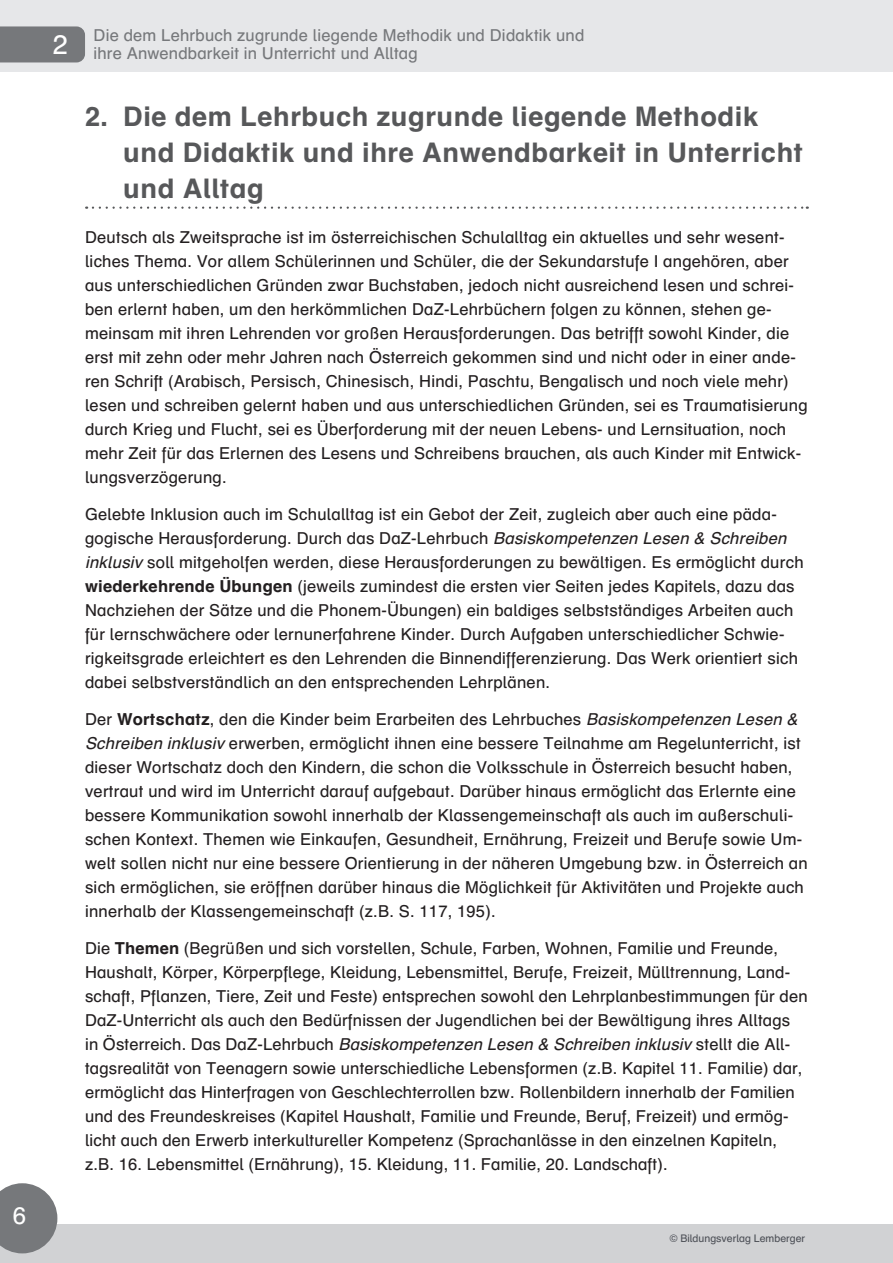
<style>
.page{position:relative;width:893px;height:1263px;background:#fff}
.page>*{position:absolute;margin:0;border:0;box-sizing:border-box;transform-origin:0 0}
.t1{font:700 27px/36px "Schulbuch Nord";letter-spacing:.02em;color:#57585a}
.t2{font:24px "Schulbuch Nord";color:#fff}
.t3{font:16.5px/24px "Schulbuch Nord";letter-spacing:.015em;color:#231f20}
.t4{font:16.5px/18px "Schulbuch Nord";letter-spacing:.01em;color:#76787b}
.t5{font:10.5px "Schulbuch Nord";color:#4d5057}
.s1{font-style:italic}
.s2{font-weight:700}
</style>
<div class="page">
<div style="left:0;top:0;width:893px;height:72px;background:#e6e7e9"></div>
<div style="left:0;top:26px;width:85px;height:36px;background:#76787b"></div>
<div style="left:0;top:1224px;width:893px;height:39px;background:#d1d2d4"></div>
<svg style="left:0;top:1183px;width:57px;height:70px;background:#87898c"></svg>
<svg style="left:93px;top:207px;width:715px;height:2px"></svg>
<h2 class="t2" style="left:13px;top:1201px;width:15px">6</h2>
<p class="t4" style="left:53px;top:26px;width:533px;text-indent:41px">Die dem Lehrbuch zugrunde liegende Methodik und Didaktik und<br><sup>2</sup> ihre Anwendbarkeit in Unterricht und Alltag</p>
<h1 class="t1" style="left:123px;top:98px;width:681px;text-indent:-38px">2. Die dem Lehrbuch zugrunde liegende Methodik und Didaktik und ihre Anwendbarkeit in Unterricht und Alltag</h1>
<p class="t3" style="left:85px;top:225px;width:724px">Deutsch als Zweitsprache ist im österreichischen Schulalltag ein aktuelles und sehr wesent&shy;liches Thema. Vor allem Schülerinnen und Schüler, die der Sekundarstufe I angehören, aber aus unterschiedlichen Gründen zwar Buchstaben, jedoch nicht ausreichend lesen und schrei&shy;ben erlernt haben, um den herkömmlichen DaZ-Lehrbüchern folgen zu können, stehen ge&shy;meinsam mit ihren Lehrenden vor großen Herausforderungen. Das betrifft sowohl Kinder, die erst mit zehn oder mehr Jahren nach Österreich gekommen sind und nicht oder in einer ande&shy;ren Schrift (Arabisch, Persisch, Chinesisch, Hindi, Paschtu, Bengalisch und noch viele mehr) lesen und schreiben gelernt haben und aus unterschiedlichen Gründen, sei es Traumatisierung durch Krieg und Flucht, sei es Überforderung mit der neuen Lebens- und Lernsituation, noch mehr Zeit für das Erlernen des Lesens und Schreibens brauchen, als auch Kinder mit Entwick&shy;lungsverzögerung.</p>
<p class="t3" style="left:85px;top:502px;width:720px">Gelebte Inklusion auch im Schulalltag ist ein Gebot der Zeit, zugleich aber auch eine päda&shy;gogische Herausforderung. Durch das DaZ-Lehrbuch <span class="s1">Basiskompetenzen Lesen &amp; Schreiben inklusiv</span> soll mitgeholfen werden, diese Herausforderungen zu bewältigen. Es ermöglicht durch <span class="s2">wiederkehrende Übungen</span> (jeweils zumindest die ersten vier Seiten jedes Kapitels, dazu das Nachziehen der Sätze und die Phonem-Übungen) ein baldiges selbstständiges Arbeiten auch für lernschwächere oder lernunerfahrene Kinder. Durch Aufgaben unterschiedlicher Schwie&shy;rigkeitsgrade erleichtert es den Lehrenden die Binnendifferenzierung. Das Werk orientiert sich dabei selbstverständlich an den entsprechenden Lehrplänen.</p>
<p class="t3" style="left:85px;top:707px;width:724px">Der <span class="s2">Wortschatz</span>, den die Kinder beim Erarbeiten des Lehrbuches <span class="s1">Basiskompetenzen Lesen &amp; Schreiben inklusiv</span> erwerben, ermöglicht ihnen eine bessere Teilnahme am Regelunterricht, ist dieser Wortschatz doch den Kindern, die schon die Volksschule in Österreich besucht haben, vertraut und wird im Unterricht darauf aufgebaut. Darüber hinaus ermöglicht das Erlernte eine bessere Kommunikation sowohl innerhalb der Klassengemeinschaft als auch im außerschuli&shy;schen Kontext. Themen wie Einkaufen, Gesundheit, Ernährung, Freizeit und Berufe sowie Um&shy;welt sollen nicht nur eine bessere Orientierung in der näheren Umgebung bzw. in Österreich an sich ermöglichen, sie eröffnen darüber hinaus die Möglichkeit für Aktivitäten und Projekte auch innerhalb der Klassengemeinschaft (z.B. S. 117, 195).</p>
<p class="t3" style="left:85px;top:936px;width:724px">Die <span class="s2">Themen</span> (Begrüßen und sich vorstellen, Schule, Farben, Wohnen, Familie und Freunde, Haushalt, Körper, Körperpflege, Kleidung, Lebensmittel, Berufe, Freizeit, Mülltrennung, Land&shy;schaft, Pflanzen, Tiere, Zeit und Feste) entsprechen sowohl den Lehrplanbestimmungen für den DaZ-Unterricht als auch den Bedürfnissen der Jugendlichen bei der Bewältigung ihres Alltags<br>in Österreich. Das DaZ-Lehrbuch <span class="s1">Basiskompetenzen Lesen &amp; Schreiben inklusiv</span> stellt die All&shy;tagsrealität von Teenagern sowie unterschiedliche Lebensformen (z.B. Kapitel 11. Familie) dar, ermöglicht das Hinterfragen von Geschlechterrollen bzw. Rollenbildern innerhalb der Familien und des Freundeskreises (Kapitel Haushalt, Familie und Freunde, Beruf, Freizeit) und ermög&shy;licht auch den Erwerb interkultureller Kompetenz (Sprachanlässe in den einzelnen Kapiteln, z.B. 16. Lebensmittel (Ernährung), 15. Kleidung, 11. Familie, 20. Landschaft).</p>
<p class="t5" style="left:670px;top:1232px;width:137px">© Bildungsverlag Lemberger</p>
</div>
